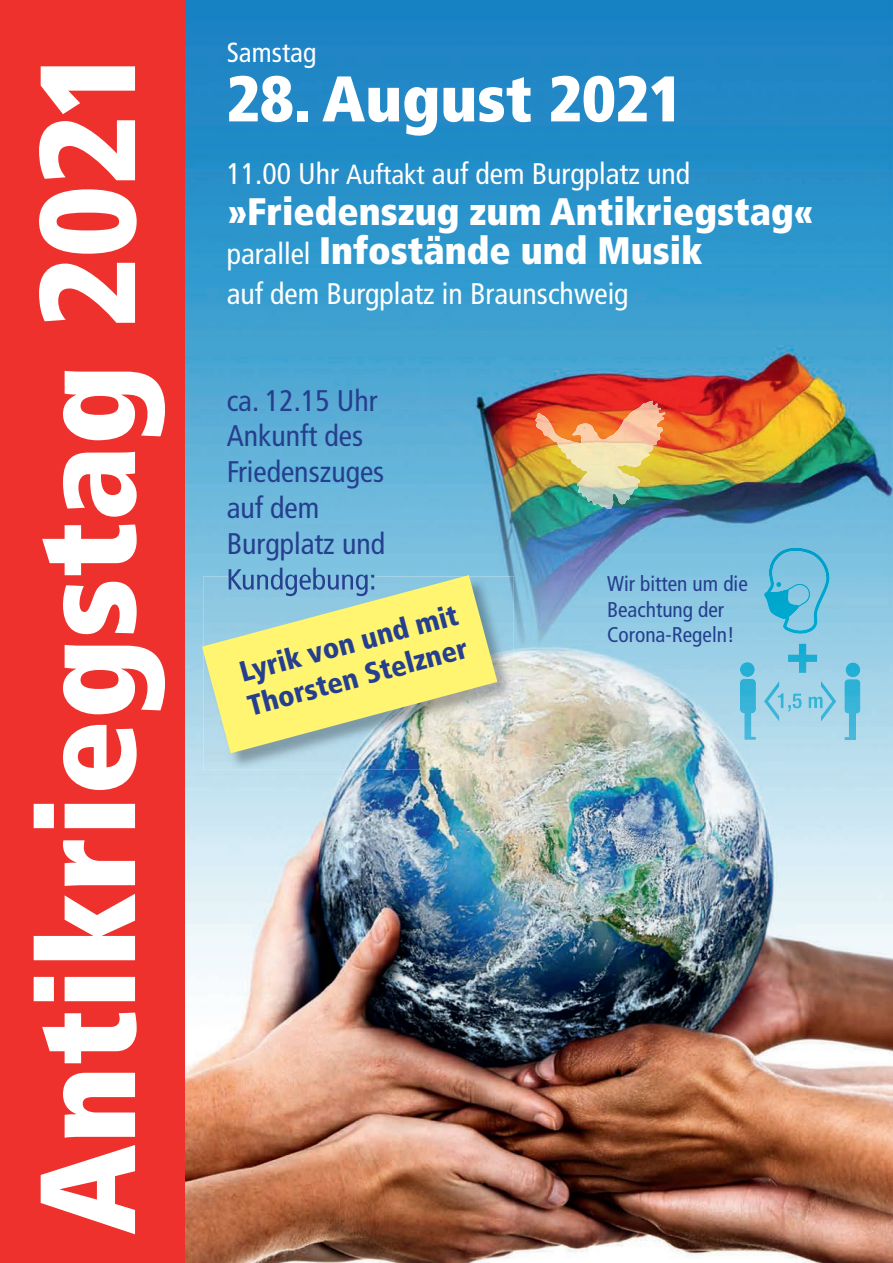
<style>
.page{position:relative;width:893px;height:1263px;background:#fff}
.page>*{position:absolute;margin:0;border:0;box-sizing:border-box;transform-origin:0 0}
.t1{font:900 condensed 135.15px "Frutiger";letter-spacing:.005em;color:#fff}
.t2{font:900 condensed 64.35px "Frutiger";color:#fff}
.t3{font:900 condensed 38.4px/39.3px "Frutiger";color:#fff}
.t4{font:condensed 29.85px/35.8px "Frutiger";color:#253f8e}
.t5{font:condensed 29.85px "Frutiger";color:#fff}
.t6{font:900 condensed 28.95px/34.7px "Frutiger";color:#253f8e}
.t7{font:condensed 27.75px "Frutiger";color:#fff}
.t8{font:condensed 21.3px/25.5px "Frutiger";color:#253f8e}
.s1{font-size:27.75px}
.s2{font-weight:400;font-size:29.85px}
</style>
<div class="page">
<img style="left:184px;top:0;width:709px;height:1263px">
<div style="left:0;top:0;width:184px;height:1263px;background:#ee312c"></div>
<img style="left:535px;top:402px;width:113px;height:107px">
<img style="left:763px;top:548px;width:67px;height:86px">
<svg style="left:776px;top:582px;width:6px;height:5px"></svg>
<img style="left:740px;top:662px;width:16px;height:78px">
<img style="left:844px;top:662px;width:16px;height:78px">
<img style="left:764px;top:681px;width:15px;height:41px">
<img style="left:821px;top:681px;width:15px;height:41px">
<img style="left:778px;top:693px;width:6px;height:15px">
<svg style="left:788px;top:705px;width:3px;height:7px"></svg>
<img style="left:792px;top:693px;width:10px;height:15px">
<img style="left:808px;top:696px;width:15px;height:12px">
<img style="left:788px;top:644px;width:29px;height:29px">
<img style="left:203px;top:576px;width:311px;height:194px">
<svg style="left:202px;top:575px;width:295px;height:178px;background:#d5de98"></svg>
<h1 class="t1" style="left:5px;top:1235px;width:1188px;rotate:-90deg">Antikriegstag 2021</h1>
<p class="t7" style="left:227px;top:36px;width:91px">Samstag</p>
<h2 class="t2" style="left:227px;top:60px;width:457px">28. August 2021</h2>
<p class="t5" style="left:227px;top:156px;width:465px">11.00 Uhr <span class="s1">Auftakt</span> auf dem Burgplatz und</p>
<p class="t3" style="left:227px;top:192px;width:589px">»Friedenszug zum Antikriegstag« <span class="s2">parallel</span> Infostände und Musik</p>
<p class="t5" style="left:227px;top:276px;width:403px">auf dem Burgplatz in Braunschweig</p>
<p class="t4" style="left:227px;top:382px;width:160px">ca. 12.15 Uhr<br>Ankunft des<br>Friedenszuges auf dem<br>Burgplatz und<br>Kundgebung:</p>
<p class="t6" style="left:235px;top:656px;width:228px;rotate:-15deg">Lyrik von und mit<br>Thorsten Stelzner</p>
<p class="t8" style="left:607px;top:571px;width:142px">Wir bitten um die<br>Beachtung der<br>Corona-Regeln!</p>
</div>
